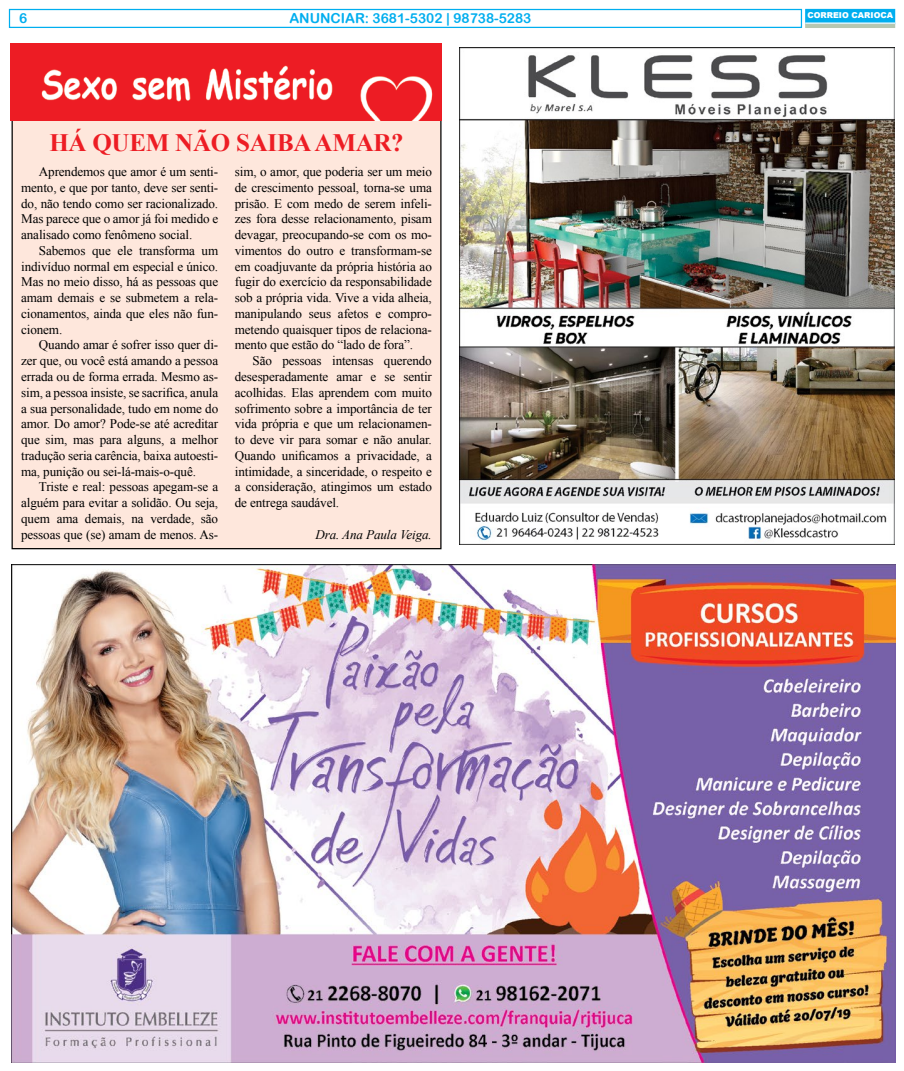
<style>
.page{position:relative;width:904px;height:1071px;background:#fff}
.page>*{position:absolute;margin:0;border:0;box-sizing:border-box;transform-origin:0 0}
.t1{font:700 25px "Times New Roman";letter-spacing:-.01em;color:#ed1d24}
.t2{font:13.75px "Arial Rounded MT Bold";color:#00aeef}
.t3{font:13.12px/15.8px "Times New Roman";letter-spacing:-.01em;color:#000;text-align:justify}
.t4{font:italic 13.12px "Times New Roman";letter-spacing:-.01em;color:#000}
</style>
<div class="page">
<div style="left:9px;top:9px;width:793px;height:19px;border:1px solid #00aeef"></div>
<div style="left:805px;top:9px;width:90px;height:15px;background:#00aeef"></div>
<div style="left:805px;top:23px;width:90px;height:5px;background:#b6c7b1"></div>
<hr style="left:805px;top:22px;width:90px;height:2px;background:#fff">
<div style="left:12px;top:44px;width:429px;height:504px;background:#fee7dc"></div>
<img style="left:10px;top:44px;width:431px;height:77px">
<img style="left:12px;top:564px;width:883px;height:497px">
<img style="left:459px;top:47px;width:435px;height:497px">
<p class="t2" style="left:19px;top:10px;width:10px">6</p>
<p class="t2" style="left:289px;top:10px;width:243px">ANUNCIAR: 3681-5302 | 98738-5283</p>
<h1 class="t1" style="left:49px;top:125px;width:356px">HÁ QUEM NÃO SAIBA AMAR?</h1>
<p class="t3" style="left:21px;top:163px;width:198px;text-indent:18px">Aprendemos que amor é um senti&shy;mento, e que por tanto, deve ser senti&shy;do, não tendo como ser racionalizado.<br>Mas parece que o amor já foi medido e analisado como fenômeno social.</p>
<p class="t3" style="left:21px;top:242px;width:198px;text-indent:18px">Sabemos que ele transforma um indivíduo normal em especial e único.<br>Mas no meio disso, há as pessoas que amam demais e se submetem a rela&shy;cionamentos, ainda que eles não fun&shy;cionem.</p>
<p class="t3" style="left:21px;top:337px;width:198px;text-indent:18px">Quando amar é sofrer isso quer di&shy;zer que, ou você está amando a pessoa errada ou de forma errada. Mesmo as&shy;sim, a pessoa insiste, se sacrifica, anula a sua personalidade, tudo em nome do amor. Do amor? Pode-se até acreditar que sim, mas para alguns, a melhor tradução seria carência, baixa autoesti&shy;ma, punição ou sei-lá-mais-o-quê.</p>
<p class="t3" style="left:21px;top:478px;width:198px;text-indent:18px">Triste e real: pessoas apegam-se a alguém para evitar a solidão. Ou seja, quem ama demais, na verdade, são pessoas que (se) amam de menos. As-</p>
<p class="t3" style="left:235px;top:163px;width:198px">sim, o amor, que poderia ser um meio de crescimento pessoal, torna-se uma prisão. E com medo de serem infeli&shy;zes fora desse relacionamento, pisam devagar, preocupando-se com os mo&shy;vimentos do outro e transformam-se em coadjuvante da própria história ao fugir do exercício da responsabilidade sob a própria vida. Vive a vida alheia, manipulando seus afetos e compro&shy;metendo quaisquer tipos de relaciona&shy;mento que estão do “lado de fora”.</p>
<p class="t3" style="left:235px;top:352px;width:198px;text-indent:18px">São pessoas intensas querendo desesperadamente amar e se sentir acolhidas. Elas aprendem com muito sofrimento sobre a importância de ter vida própria e que um relacionamen&shy;to deve vir para somar e não anular.<br>Quando unificamos a privacidade, a intimidade, a sinceridade, o respeito e a consideração, atingimos um estado de entrega saudável.</p>
<p class="t4" style="left:315px;top:525px;width:118px">Dra. Ana Paula Veiga.</p>
</div>
